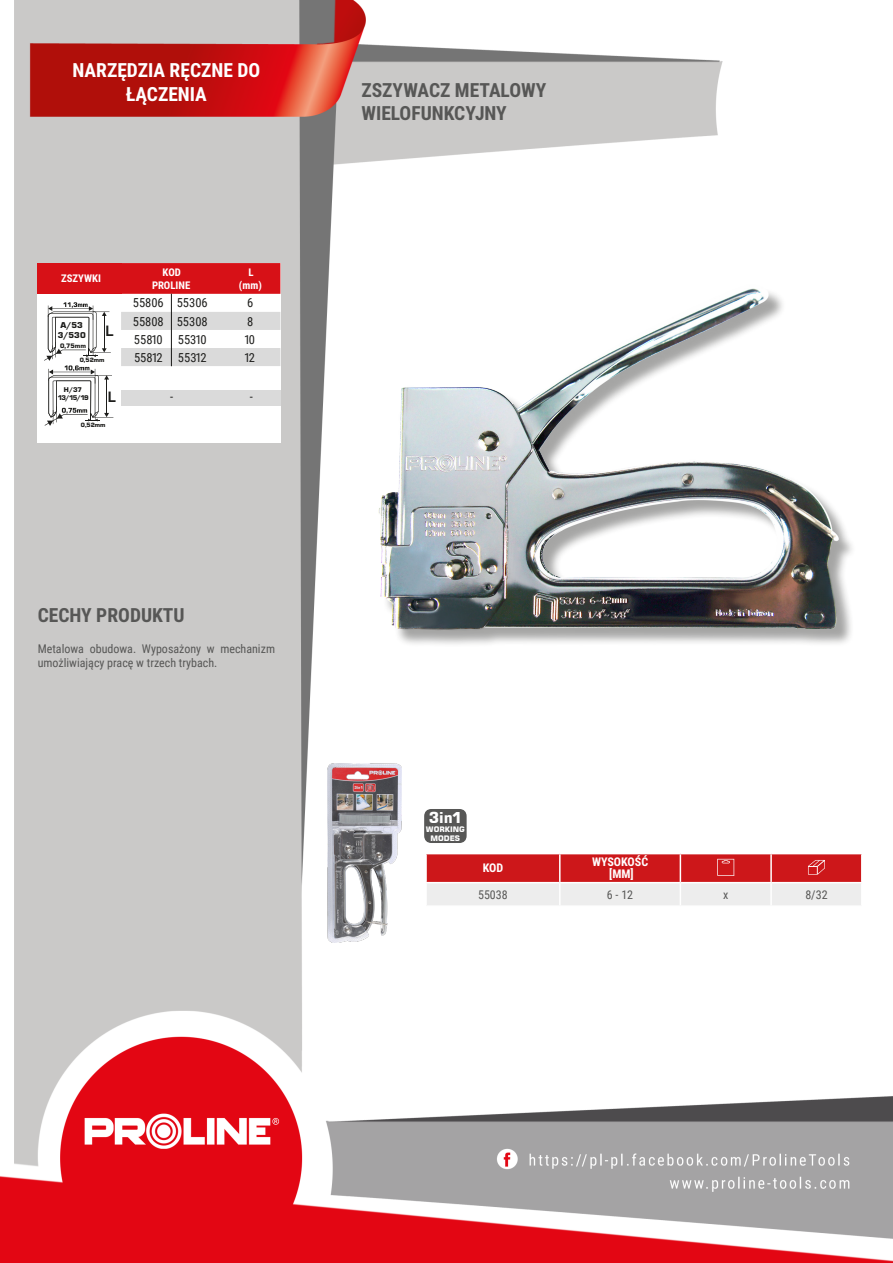
<style>
.page{position:relative;width:893px;height:1263px;background:#fff}
.page>*{position:absolute;margin:0;border:0;box-sizing:border-box;transform-origin:0 0}
.Lewo_bez_dzielenia{font:700 19.5px/23.4px "Roboto Condensed";color:#575756}
.NagĹ_Ăłwek{font:700 19.5px/23.4px "Roboto Condensed";color:#fff;text-align:center}
.MateriaĹ__CECHY{font:700 19.5px "Roboto Condensed";color:#575756}
.t1{font:700 15.6px "Eurostile TCE";color:#1d1d1b}
.t2{font:700 15px "Square 721 BT";color:#fff}
.t3{font:12.45px/18px "Roboto Condensed";color:#1d1d1b;text-align:justify}
.Opisy{font:12px/14.4px "Roboto Condensed";color:#575756}
.Center{font:12px "Roboto Condensed";color:#575756}
.Ĺšrodek_bez_dzieleni{font:700 12px "Roboto Condensed";color:#fff}
.Indeks{font:12px "Roboto Condensed";color:#575756}
.Ĺšrodek__wymuszenie{font:700 12px "Roboto Condensed";color:#fff}
.Tabelka_nagĹ_Ăłwek{font:700 12px "Roboto Condensed";color:#fff}
.t4{font:700 10.65px/12.8px "Roboto Condensed";color:#fff;text-align:center}
.t5{font:900 8.85px "Eurostile TCE";color:#1d1d1b}
.t6{font:700 7.5px/9px "Square 721 BT";color:#fff;text-align:center}
.t7{font:900 7.2px "Eurostile TCE";letter-spacing:-.135em;color:#1d1d1b}
.t8{font:900 6.75px "Eurostile TCE";color:#1d1d1b}
.t9{font:900 6.45px "Eurostile TCE";color:#1d1d1b}
.s1{font-weight:700;font-size:15.6px}
</style>
<div class="page">
<img style="left:0;top:0;width:893px;height:1263px">
<div style="left:37px;top:263px;width:243px;height:179px;background:#fff"></div>
<div style="left:381px;top:288px;width:475px;height:360px;background:#1d1d1b;opacity:.4"></div>
<img style="left:378px;top:285px;width:461px;height:346px">
<div style="left:37px;top:263px;width:84px;height:31px;background:#d71117"></div>
<div style="left:121px;top:263px;width:159px;height:31px;background:#d71117"></div>
<svg style="left:121px;top:312px;width:159px;height:54px"></svg>
<div style="left:222px;top:391px;width:58px;height:15px;background:#dadada"></div>
<div style="left:121px;top:391px;width:101px;height:15px;background:#dadada"></div>
<svg style="left:44px;top:302px;width:69px;height:124px"></svg>
<hr style="left:171px;top:294px;width:1px;height:72px;background:#1d1d1b">
<hr style="left:425px;top:854px;width:2px;height:28px;background:#fff">
<hr style="left:425px;top:883px;width:2px;height:22px;background:#fff">
<hr style="left:425px;top:853px;width:135px;height:1px;background:#fff">
<hr style="left:425px;top:882px;width:135px;height:1px;background:#fff">
<hr style="left:425px;top:905px;width:135px;height:2px;background:#fff">
<hr style="left:560px;top:905px;width:120px;height:2px;background:#fff">
<hr style="left:680px;top:905px;width:91px;height:2px;background:#fff">
<hr style="left:771px;top:905px;width:91px;height:2px;background:#fff">
<svg style="left:426px;top:853px;width:436px;height:52px;background:#dd7f81"></svg>
<div style="left:424px;top:809px;width:43px;height:34px;background:#575756;border-radius:7px"></div>
<img style="left:328px;top:763px;width:74px;height:180px">
<p class="NagĹ_Ăłwek" style="left:72px;top:58px;width:189px">NARZĘDZIA RĘCZNE DO<br>ŁĄCZENIA</p>
<p class="t4" style="left:61px;top:272px;width:41px">ZSZYWKI</p>
<p class="t4" style="left:152px;top:265px;width:40px">KOD<br>PROLINE</p>
<p class="t4" style="left:239px;top:265px;width:24px">L (mm)</p>
<p class="t3" style="left:133px;top:294px;width:32px">55806</p>
<p class="t3" style="left:247px;top:294px;width:8px">6</p>
<p class="t3" style="left:133px;top:312px;width:32px">55808</p>
<p class="t3" style="left:247px;top:312px;width:8px">8</p>
<p class="t3" style="left:134px;top:330px;width:30px">55810</p>
<p class="t3" style="left:244px;top:330px;width:13px">10</p>
<p class="t3" style="left:134px;top:348px;width:30px">55812</p>
<p class="t3" style="left:244px;top:348px;width:12px">12</p>
<p class="t3" style="left:170px;top:388px;width:5px">-</p>
<p class="t3" style="left:250px;top:388px;width:5px">-</p>
<p class="t3" style="left:177px;top:294px;width:32px">55306<br>55308<br>55310</p>
<p class="t5" style="left:61px;top:320px;width:24px">A/53</p>
<p class="t8" style="left:60px;top:342px;width:28px">0,75mm</p>
<p class="t1" style="left:105px;top:323px;width:9px">L</p>
<p class="t5" style="left:58px;top:330px;width:29px">3/530</p>
<p class="t9" style="left:80px;top:357px;width:26px">0,52mm</p>
<p class="t3" style="left:178px;top:348px;width:30px">55312</p>
<p class="t7" style="left:64px;top:386px;width:20px">H/37</p>
<p class="t7" style="left:58px;top:394px;width:59px">13/15/19 <span class="s1">L</span></p>
<p class="t9" style="left:81px;top:421px;width:26px">0,52mm</p>
<p class="MateriaĹ__CECHY" style="left:38px;top:601px;width:148px">CECHY PRODUKTU</p>
<p class="Opisy" style="left:38px;top:641px;width:239px">Metalowa obudowa. Wyposażony w mechanizm umożliwiający pracę w trzech trybach.</p>
<p class="Lewo_bez_dzielenia" style="left:361px;top:77px;width:186px">ZSZYWACZ METALOWY<br>WIELOFUNKCYJNY</p>
<p class="t2" style="left:429px;top:809px;width:35px">3in1</p>
<p class="t6" style="left:426px;top:825px;width:41px">WORKING<br>MODES</p>
<p class="Tabelka_nagĹ_Ăłwek" style="left:483px;top:860px;width:22px">KOD</p>
<p class="Ĺšrodek_bez_dzieleni" style="left:592px;top:854px;width:58px">WYSOKOŚĆ</p>
<p class="Ĺšrodek__wymuszenie" style="left:609px;top:866px;width:26px">[MM]</p>
<p class="Indeks" style="left:478px;top:886px;width:31px">55038</p>
<p class="Center" style="left:607px;top:886px;width:28px">6 - 12</p>
<p class="Center" style="left:723px;top:886px;width:7px">x</p>
<p class="Center" style="left:805px;top:886px;width:24px">8/32</p>
</div>
